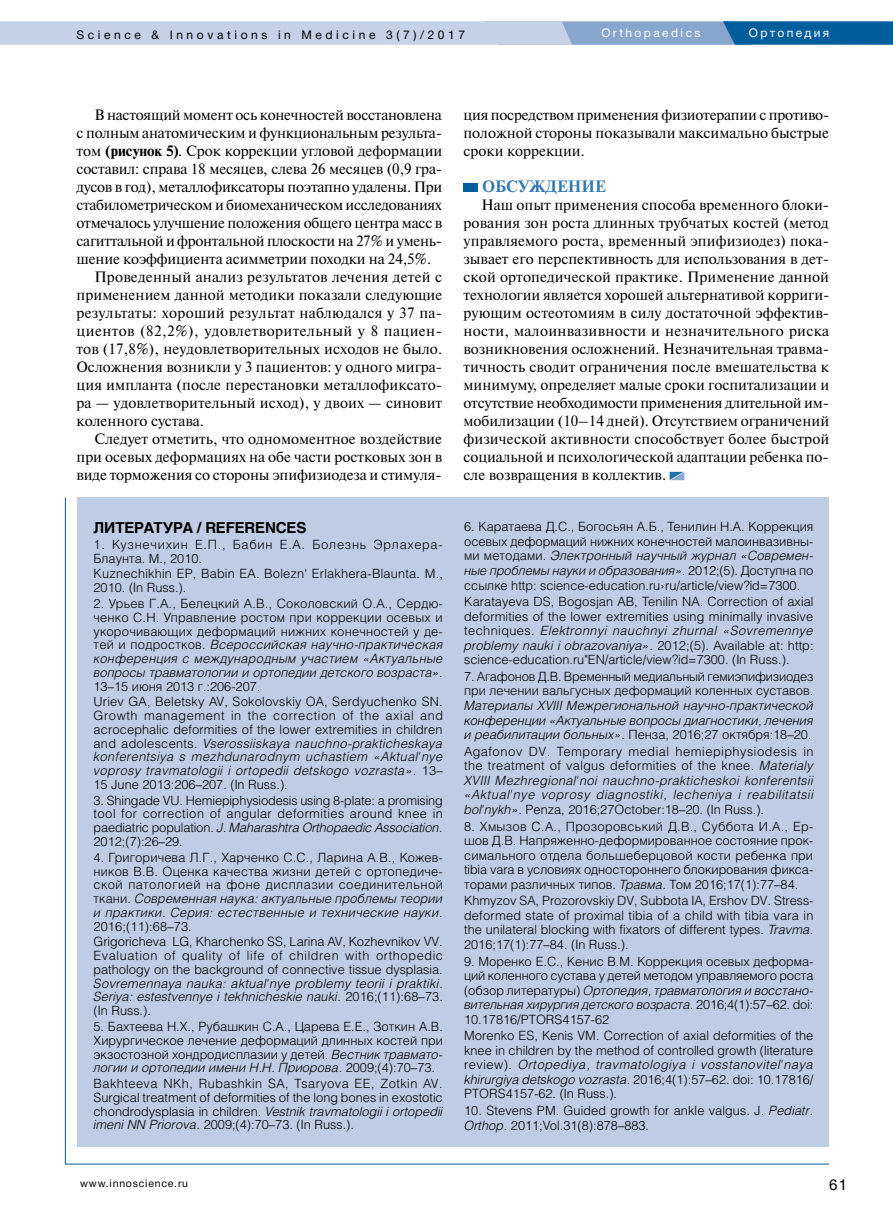
<style>
.page{position:relative;width:893px;height:1225px;background:#fff}
.page>*{position:absolute;margin:0;border:0;box-sizing:border-box;transform-origin:0 0}
.t1{font:700 16.5px "Newton C";color:#3378b0}
.t2{font:15px/18px "Newton C";color:#000;text-align:justify}
.t3{font:15px "Newton C";letter-spacing:-.02em;color:#000}
.t4{font:15px "Newton C";letter-spacing:.02em;color:#000}
.t5{font:15px "Newton C";letter-spacing:.03em;color:#000}
.t6{font:700 15px "Helios C";letter-spacing:-.01em;color:#000}
.t7{font:15px "Helvetica Neue Cyr";color:#000}
.t8{font:12.75px/13.8px "Helios Light C";color:#000;text-align:justify}
.t9{font:italic 12.75px/14.5px "Helios Light C";letter-spacing:.005em;color:#000;text-align:justify}
.t10{font:12.75px/13.8px "Helios Light C";letter-spacing:.055em;color:#000}
.t11{font:12px "Helvetica Neue Cyr";letter-spacing:.3em;color:#000}
.t12{font:12px "Helvetica Neue Cyr";letter-spacing:.2em;color:#fff}
.t13{font:10.5px "Helvetica Neue Cyr";letter-spacing:.075em;color:#000}
.s1{font-weight:700}
.s2{font-style:italic}
.s3{font-style:normal}
</style>
<div class="page">
<svg style="left:0;top:21px;width:893px;height:24px;background:#97b5d5"></svg>
<div style="left:463px;top:184px;width:15px;height:8px;background:#005e9d"></div>
<svg style="left:670px;top:472px;width:14px;height:8px"></svg>
<div style="left:65px;top:497px;width:765px;height:667px;background:#bfcde4"></div>
<p class="t11" style="left:77px;top:29px;width:390px">Science &amp; Innovations in Medicine 3(7)/2017</p>
<p class="t12" style="left:601px;top:26px;width:101px">Orthopaedics</p>
<p class="t12" style="left:749px;top:26px;width:82px">Ортопедия</p>
<p class="t2" style="left:94px;top:106px;width:349px">В настоящий момент ось конечностей восстановлена</p>
<p class="t2" style="left:77px;top:124px;width:367px">с полным анатомическим и функциональным результа-</p>
<p class="t2" style="left:77px;top:142px;width:367px">том <span class="s1">(рисунок 5)</span>. Срок коррекции угловой деформации</p>
<p class="t2" style="left:77px;top:160px;width:367px">составил: справа 18 месяцев, слева 26 месяцев (0,9 гра-</p>
<p class="t2" style="left:77px;top:178px;width:367px">дусов в год), металлофиксаторы поэтапно удалены. При</p>
<p class="t3" style="left:77px;top:197px;width:367px">стабилометрическом и биомеханическом исследованиях</p>
<p class="t2" style="left:77px;top:214px;width:367px">отмечалось улучшение положения общего центра масс в</p>
<p class="t3" style="left:77px;top:233px;width:367px">сагиттальной и фронтальной плоскости на 27% и умень-</p>
<p class="t2" style="left:77px;top:250px;width:356px">шение коэффициента асимметрии походки на 24,5%.</p>
<p class="t2" style="left:94px;top:268px;width:349px">Проведенный анализ результатов лечения детей с</p>
<p class="t2" style="left:77px;top:286px;width:367px">применением данной методики показали следующие</p>
<p class="t4" style="left:77px;top:305px;width:367px">результаты: хороший результат наблюдался у 37 па-</p>
<p class="t5" style="left:77px;top:323px;width:367px">циентов (82,2%), удовлетворительный у 8 пациен-</p>
<p class="t2" style="left:77px;top:340px;width:367px">тов (17,8%), неудовлетворительных исходов не было.</p>
<p class="t2" style="left:77px;top:358px;width:367px">Осложнения возникли у 3 пациентов: у одного мигра-</p>
<p class="t2" style="left:77px;top:376px;width:367px">ция импланта (после перестановки металлофиксато-</p>
<p class="t2" style="left:77px;top:394px;width:367px">ра — удовлетворительный исход), у двоих — синовит</p>
<p class="t2" style="left:77px;top:412px;width:129px">коленного сустава.</p>
<p class="t2" style="left:94px;top:430px;width:349px">Следует отметить, что одномоментное воздействие</p>
<p class="t2" style="left:77px;top:448px;width:367px">при осевых деформациях на обе части ростковых зон в</p>
<p class="t2" style="left:77px;top:466px;width:367px">виде торможения со стороны эпифизиодеза и стимуля-</p>
<p class="t6" style="left:94px;top:519px;width:215px">ЛИТЕРАТУРА / RЕFERENCES</p>
<p class="t10" style="left:94px;top:537px;width:351px">1. Кузнечихин Е.П., Бабин Е.А. Болезнь Эрлахера-<br>Блаунта. М., 2010.</p>
<p class="t8" style="left:94px;top:567px;width:351px">Kuznechikhin EP, Babin EA. Bolezn' Erlakhera-Blaunta. M.,<br>2010. (In Russ.).</p>
<p class="t8" style="left:94px;top:596px;width:351px">2. Урьев Г.А., Белецкий А.В., Соколовский О.А., Сердю&shy;ченко С.Н. Управление ростом при коррекции осевых и укорочивающих деформаций нижних конечностей у де&shy;тей и подростков. <span class="s2">Всероссийская научно-практическая конференция с международным участием «Актуальные вопросы травматологии и ортопедии детского возраста».</span></p>
<p class="t8" style="left:94px;top:678px;width:351px;line-height:15.9px">13–15 июня 2013 г.:206-207.<br>Uriev GA, Beletsky AV, Sokolovskiy OA, Serdyuchenko SN.</p>
<p class="t8" style="left:94px;top:708px;width:351px">Growth management in the correction of the axial and acrocephalic deformities of the lower extremities in children and adolescents. <span class="s2">Vserossiiskaya nauchno-prakticheskaya konferentsiya s mezhdunarodnym uchastiem «Aktual'nye voprosy travmatologii i ortopedii detskogo vozrasta».</span> 13– 15 June 2013:206–207. (In Russ.).</p>
<p class="t8" style="left:94px;top:793px;width:351px">3. Shingade VU. Hemiepiphysiodesis using 8-plate: a promising tool for correction of angular deformities around knee in paediatric population. <span class="s2">J. Maharashtra Orthopaedic Association.<br></span>2012;(7):26–29.</p>
<p class="t8" style="left:94px;top:850px;width:351px">4. Григоричева Л.Г., Харченко С.С., Ларина А.В., Кожев&shy;ников В.В. Оценка качества жизни детей с ортопедиче&shy;ской патологией на фоне дисплазии соединительной ткани. <span class="s2">Современная наука: актуальные проблемы теории и практики. Серия: естественные и технические науки.</span></p>
<p class="t8" style="left:94px;top:918px;width:351px;line-height:15.9px">2016;(11):68–73.<br>Grigoricheva LG, Kharchenko SS, Larina AV, Kozhevnikov VV.</p>
<p class="t8" style="left:94px;top:948px;width:351px">Evaluation of quality of life of children with orthopedic pathology on the background of connective tissue dysplasia.</p>
<p class="t9" style="left:94px;top:976px;width:351px;line-height:13.8px">Sovremennaya nauka: aktual'nye problemy teorii i praktiki.<br>Seriya: estestvennye i tekhnicheskie nauki. <span class="s3">2016;(11):68–73. (In Russ.).</span></p>
<p class="t8" style="left:94px;top:1019px;width:351px">5. Бахтеева Н.Х., Рубашкин С.А., Царева Е.Е., Зоткин А.В.<br>Хирургическое лечение деформаций длинных костей при экзостозной хондродисплазии у детей. <span class="s2">Вестник травмато&shy;логии и ортопедии имени Н.Н. Приорова.</span> 2009;(4):70–73.</p>
<p class="t8" style="left:94px;top:1076px;width:351px">Bakhteeva NKh, Rubashkin SA, Tsaryova EE, Zotkin AV.<br>Surgical treatment of deformities of the long bones in exostotic chondrodysplasia in children. <span class="s2">Vestnik travmatologii i ortopedii imeni NN Priorova.</span> 2009;(4):70–73. (In Russ.).</p>
<p class="t2" style="left:463px;top:106px;width:367px">ция посредством применения физиотерапии с противо&shy;положной стороны показывали максимально быстрые сроки коррекции.</p>
<p class="t1" style="left:482px;top:177px;width:113px">ОБ СУЖДЕНИЕ</p>
<p class="t2" style="left:463px;top:196px;width:367px;text-indent:18px">Наш опыт применения способа временного блоки&shy;рования зон роста длинных трубчатых костей (метод управляемого роста, временный эпифизиодез) пока&shy;зывает его перспективность для использования в дет&shy;ской ортопедической практике. Применение данной технологии является хорошей альтернативой корриги&shy;рующим остеотомиям в силу достаточной эффектив&shy;ности, малоинвазивности и незначительного риска возникновения осложнений. Незначительная травма&shy;тичность сводит ограничения после вмешательства к минимуму, определяет малые сроки госпитализации и отсутствие необходимости применения длительной им&shy;мобилизации (10–14 дней). Отсутствием ограничений физической активности способствует более быстрой социальной и психологической адаптации ребенка по&shy;сле возвращения в коллектив.</p>
<p class="t8" style="left:464px;top:519px;width:351px;line-height:14.5px">6. Каратаева Д.С., Богосьян А.Б., Тенилин Н.А. Коррекция осевых деформаций нижних конечностей малоинвазивны&shy;ми методами. <span class="s2">Электронный научный журнал «Современ&shy;ные проблемы науки и образования».</span> 2012;(5). Доступна по ссылке http: science-education.ru›ru/article/view?id=7300.</p>
<p class="t8" style="left:464px;top:594px;width:351px;line-height:14.5px">Karatayeva DS, Bogosjan AB, Tenilin NA. Correction of axial deformities of the lower extremities using minimally invasive techniques. <span class="s2">Elektronnyi nauchnyi zhurnal «Sovremennye problemy nauki i obrazovaniya».</span> 2012;(5). Available at: http: science-education.ru"EN/article/view?id=7300. (In Russ.).</p>
<p class="t8" style="left:464px;top:669px;width:351px;line-height:14.5px">7. Агафонов Д.В. Временный медиальный гемиэпифизиодез при лечении вальгусных деформаций коленных суставов.</p>
<p class="t9" style="left:464px;top:698px;width:351px">Материалы XVIII Межрегиональной научно-практической конференции «Актуальные вопросы диагностики, лечения и реабилитации больных». <span class="s3">Пенза, 2016;27 октября:18–20.</span></p>
<p class="t9" style="left:464px;top:743px;width:351px"><span class="s3">Agafonov DV. Temporary medial hemiepiphysiodesis in the treatment of valgus deformities of the knee.</span> Materialy XVIII Mezhregional'noi nauchno-prakticheskoi konferentsii «Aktual'nye voprosy diagnostiki, lecheniya i reabilitatsii bol'nykh». <span class="s3">Penza, 2016;27October:18–20. (In Russ.).</span></p>
<p class="t8" style="left:464px;top:818px;width:351px;line-height:14.5px">8. Хмызов С.А., Прозоровський Д.В., Суббота И.А., Ер&shy;шов Д.В. Напряженно-деформированное состояние прок&shy;симального отдела большеберцовой кости ребенка при tibia vara в условиях одностороннего блокирования фикса&shy;торами различных типов. <span class="s2">Травма.</span> Том 2016;17(1):77–84.</p>
<p class="t8" style="left:464px;top:893px;width:351px;line-height:14.5px">Khmyzov SA, Prozorovskiy DV, Subbota IA, Ershov DV. Stress&shy;deformed state of proximal tibia of a child with tibia vara in the unilateral blocking with fixators of different types. <span class="s2">Travma.<br></span>2016;17(1):77–84. (In Russ.).</p>
<p class="t8" style="left:464px;top:953px;width:351px;line-height:14.5px">9. Моренко Е.С., Кенис В.М. Коррекция осевых деформа&shy;ций коленного сустава у детей методом управляемого роста (обзор литературы) <span class="s2">Ортопедия, травматология и восстано&shy;вительная хирургия детского возраста.</span> 2016;4(1):57–62. doi:<br>10.17816/PTORS4157-62</p>
<p class="t8" style="left:464px;top:1028px;width:351px;line-height:14.5px">Morenko ES, Kenis VM. Correction of axial deformities of the knee in children by the method of controlled growth (literature review). <span class="s2">Ortopediya, travmatologiya i vosstanovitel'naya khirurgiya detskogo vozrasta.</span> 2016;4(1):57–62. doi: 10.17816/ PTORS4157-62. (In Russ.).</p>
<p class="t8" style="left:464px;top:1103px;width:351px;line-height:14.5px">10. Stevens PM. Guided growth for ankle valgus. J. <span class="s2">Pediatr.<br>Orthop.</span> 2011;Vol.31(8):878–883.</p>
<p class="t13" style="left:80px;top:1177px;width:109px">www.innoscience.ru</p>
<p class="t7" style="left:829px;top:1176px;width:19px">61</p>
</div>
